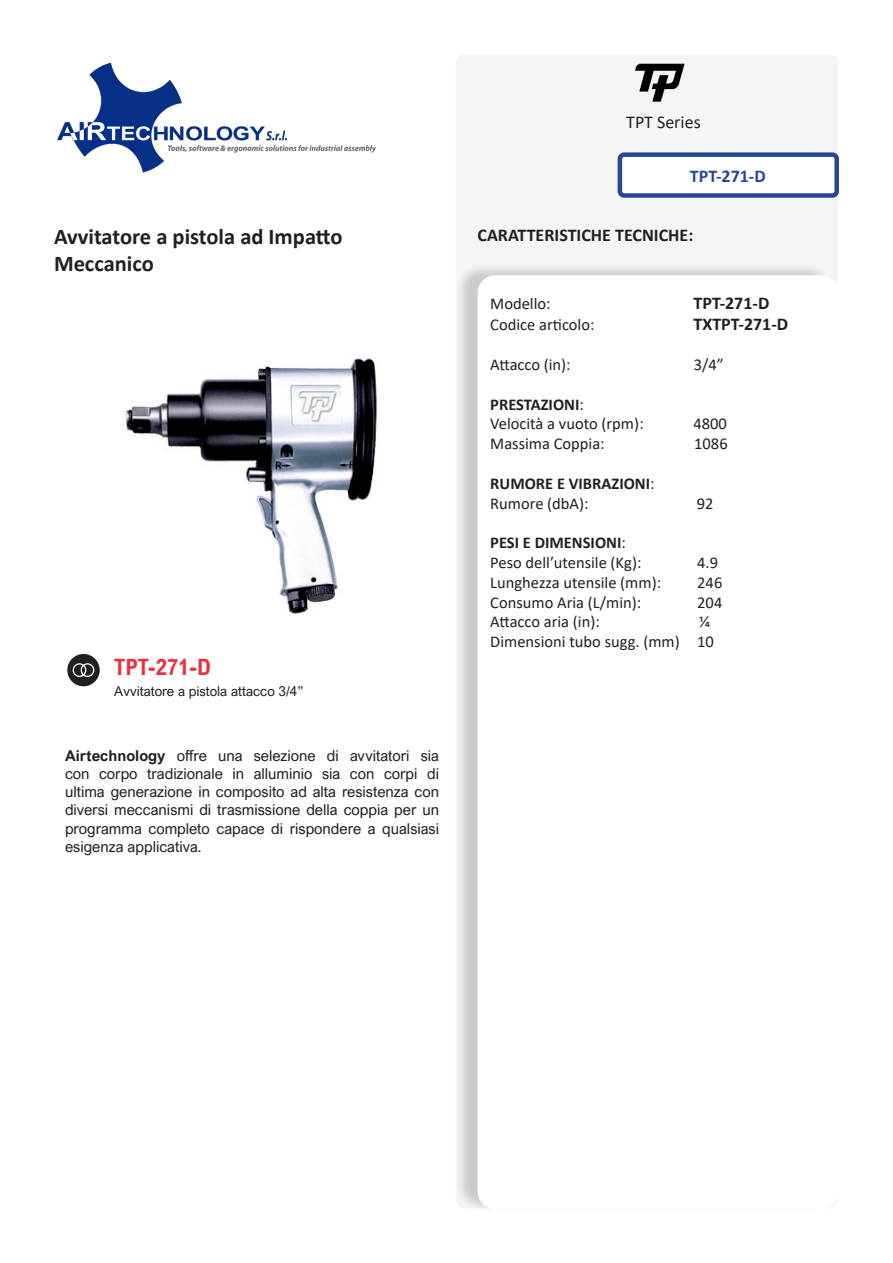
<style>
.page{position:relative;width:893px;height:1263px;background:#fff}
.page>*{position:absolute;margin:0;border:0;box-sizing:border-box;transform-origin:0 0}
.t1{font:700 22.5px/27px "Calibri";color:#231f20}
.t2{font:700 22.5px "Arial Nova Cond";color:#ee2c3b}
.t3{font:700 18px "Calibri";color:#231f20}
.t4{font:18px "Calibri";color:#231f20}
.t5{font:700 18px "Calibri";color:#234896}
.t6{font:16.5px/19.8px "Calibri";color:#231f20}
.t7{font:700 16.5px/19.8px "Calibri";color:#231f20}
.t8{font:15px/18px "Arial Nova";color:#231f20;text-align:justify}
.t9{font:13.5px "Arial Nova";color:#231f20}
.s1{font-weight:700}
.s2{font-weight:400}
</style>
<div class="page">
<img style="left:57px;top:62px;width:319px;height:111px">
<div style="left:456px;top:55px;width:382px;height:1153px;background:#f4f5f5;border-radius:9px"></div>
<div style="left:620px;top:155px;width:217px;height:40px;background:#fff;border-radius:4px"></div>
<div style="left:618px;top:152px;width:221px;height:46px;border:4px solid #234896;border-radius:4px"></div>
<div style="left:455px;top:262px;width:378px;height:951px;background:#231f20;opacity:.2"></div>
<div style="left:477px;top:275px;width:362px;height:934px;background:#fff;border-radius:18px"></div>
<img style="left:635px;top:63px;width:50px;height:39px">
<svg style="left:67px;top:654px;width:33px;height:32px"></svg>
<div style="left:81px;top:663px;width:13px;height:14px;border:1px solid #fff;border-radius:50%"></div>
<div style="left:73px;top:663px;width:13px;height:14px;border:1px solid #fff;border-radius:50%"></div>
<img style="left:125px;top:358px;width:252px;height:256px">
<p class="t4" style="left:626px;top:109px;width:76px">TPT Series</p>
<p class="t5" style="left:690px;top:163px;width:77px">TPT-271-D</p>
<h1 class="t1" style="left:54px;top:223px;width:290px">Avvitatore a pistola ad Impatto<br>Meccanico</h1>
<p class="t3" style="left:477px;top:222px;width:217px">CARATTERISTICHE TECNICHE:</p>
<p class="t6" style="left:490px;top:293px;width:62px">Modello:</p>
<p class="t3" style="left:693px;top:290px;width:77px">TPT-271-D</p>
<p class="t6" style="left:490px;top:315px;width:106px">Codice articolo:</p>
<p class="t3" style="left:693px;top:312px;width:96px">TXTPT-271-D</p>
<p class="t6" style="left:490px;top:354px;width:82px">Attacco (in):</p>
<p class="t6" style="left:694px;top:354px;width:31px">3/4”</p>
<p class="t6" style="left:490px;top:394px;width:155px"><span class="s1">PRESTAZIONI</span>:<br>Velocità a vuoto (rpm):</p>
<p class="t6" style="left:693px;top:414px;width:35px">4800</p>
<p class="t6" style="left:490px;top:433px;width:116px">Massima Coppia:</p>
<p class="t6" style="left:694px;top:433px;width:35px">1086</p>
<p class="t7" style="left:490px;top:473px;width:166px">RUMORE E VIBRAZIONI<span class="s2">:<br>Rumore (dbA):</span></p>
<p class="t6" style="left:697px;top:493px;width:18px">92</p>
<p class="t6" style="left:490px;top:532px;width:153px"><span class="s1">PESI E DIMENSIONI</span>:<br>Peso dell’utensile (Kg):</p>
<p class="t6" style="left:697px;top:552px;width:22px">4.9</p>
<h1 class="t2" style="left:114px;top:653px;width:98px">TPT-271-D</h1>
<p class="t9" style="left:114px;top:684px;width:191px">Avvitatore a pistola attacco 3/4”</p>
<p class="t8" style="left:65px;top:747px;width:376px"><span class="s1">Airtechnology</span> offre una selezione di avvitatori sia con corpo tradizionale in alluminio sia con corpi di ultima generazione in composito ad alta resistenza con diversi meccanismi di trasmissione della coppia per un programma completo capace di rispondere a qualsiasi esigenza applicativa.</p>
<p class="t6" style="left:490px;top:572px;width:172px">Lunghezza utensile (mm):</p>
<p class="t6" style="left:697px;top:572px;width:27px">246</p>
<p class="t6" style="left:490px;top:592px;width:152px">Consumo Aria (L/min):</p>
<p class="t6" style="left:697px;top:592px;width:27px">204</p>
<p class="t6" style="left:490px;top:612px;width:111px">Attacco aria (in):</p>
<p class="t6" style="left:490px;top:612px;width:225px;text-align:right">1/4<br>Dimensioni tubo sugg. (mm) 10</p>
</div>
